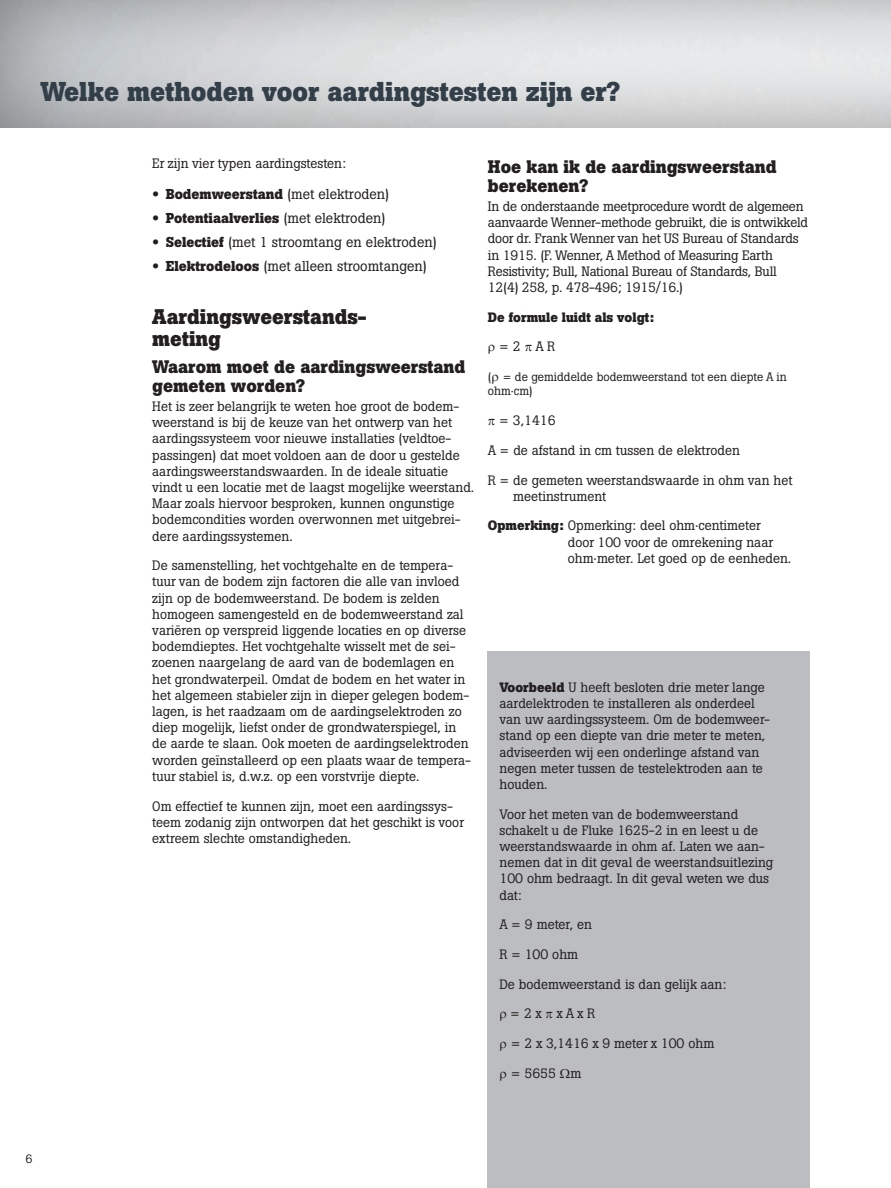
<style>
.page{position:relative;width:891px;height:1188px;background:#fff}
.page>*{position:absolute;margin:0;border:0;box-sizing:border-box;transform-origin:0 0}
.t1{font:700 27px "Boton Pro";color:#323e48}
.t2{font:700 21px/22.5px "Boton Pro";color:#231f20}
.t3{font:700 18px/19.5px "Boton Pro";color:#231f20}
.t4{font:14.25px "Boton Pro";color:#231f20}
.t5{font:700 14.25px "Boton Pro";color:#231f20}
.t6{font:13.5px/16.2px "Boton Pro";color:#231f20}
.t7{font:700 13.5px "Boton Pro";color:#231f20}
.t8{font:12px/14.4px "Boton Pro";color:#231f20}
.s1{font-family:"Helvetica Neue LT Std";font-weight:700;font-stretch:expanded}
.s2{font-weight:700}
.s3{font-family:"Helvetica Neue LT Std";font-stretch:expanded}
.s4{font-weight:400}
</style>
<div class="page">
<div style="left:0;top:0;width:891px;height:129px;background:#231f20;opacity:.5"></div>
<div style="left:488px;top:652px;width:322px;height:536px;background:#bcbdc0"></div>
<h1 class="t1" style="left:40px;top:74px;width:581px">Welke methoden voor aardingstesten zijn er?</h1>
<p class="t6" style="left:152px;top:155px;width:195px">Er zijn vier typen aardingstesten:</p>
<p class="t4" style="left:152px;top:184px;width:239px"><span class="s1">•</span> <span class="s2">Bodemweerstand</span> (met elektroden)</p>
<p class="t5" style="left:152px;top:208px;width:235px"><span class="s3">•</span> Potentiaalverlies <span class="s4">(met elektroden)</span></p>
<p class="t4" style="left:152px;top:232px;width:286px"><span class="s1">•</span> <span class="s2">Selectief</span> (met 1 stroomtang en elektroden)</p>
<p class="t4" style="left:152px;top:256px;width:276px"><span class="s1">•</span> <span class="s2">Elektrodeloos</span> (met alleen stroomtangen)</p>
<h2 class="t2" style="left:152px;top:305px;width:216px">Aardingsweerstands&shy;meting</h2>
<h3 class="t3" style="left:152px;top:357px;width:315px">Waarom moet de aardingsweerstand gemeten worden?</h3>
<p class="t6" style="left:152px;top:398px;width:324px">Het is zeer belangrijk te weten hoe groot de bodem&shy;weerstand is bij de keuze van het ontwerp van het aardingssysteem voor nieuwe installaties (veldtoe&shy;passingen) dat moet voldoen aan de door u gestelde aardingsweerstandswaarden. In de ideale situatie vindt u een locatie met de laagst mogelijke weerstand.<br>Maar zoals hiervoor besproken, kunnen ongunstige bodemcondities worden overwonnen met uitgebrei&shy;dere aardingssystemen.</p>
<p class="t6" style="left:152px;top:557px;width:320px">De samenstelling, het vochtgehalte en de tempera&shy;tuur van de bodem zijn factoren die alle van invloed zijn op de bodemweerstand. De bodem is zelden homogeen samengesteld en de bodemweerstand zal variëren op verspreid liggende locaties en op diverse bodemdieptes. Het vochtgehalte wisselt met de sei&shy;zoenen naargelang de aard van de bodemlagen en het grondwaterpeil. Omdat de bodem en het water in het algemeen stabieler zijn in dieper gelegen bodem&shy;lagen, is het raadzaam om de aardingselektroden zo diep mogelijk, liefst onder de grondwaterspiegel, in de aarde te slaan. Ook moeten de aardingselektroden worden geïnstalleerd op een plaats waar de tempera&shy;tuur stabiel is, d.w.z. op een vorstvrije diepte.</p>
<p class="t6" style="left:152px;top:798px;width:313px">Om effectief te kunnen zijn, moet een aardingssys&shy;teem zodanig zijn ontworpen dat het geschikt is voor extreem slechte omstandigheden.</p>
<h3 class="t3" style="left:488px;top:156px;width:290px">Hoe kan ik de aardingsweerstand berekenen?</h3>
<p class="t6" style="left:488px;top:198px;width:322px">In de onderstaande meetprocedure wordt de algemeen aanvaarde Wenner-methode gebruikt, die is ontwikkeld door dr. Frank Wenner van het US Bureau of Standards in 1915. (F. Wenner, A Method of Measuring Earth Resistivity; Bull, National Bureau of Standards, Bull 12(4) 258, p. 478-496; 1915/16.)</p>
<p class="t7" style="left:488px;top:308px;width:168px">De formule luidt als volgt:</p>
<p class="t6" style="left:499px;top:339px;width:58px">= 2 A R</p>
<p class="t8" style="left:488px;top:370px;width:300px">( = de gemiddelde bodemweerstand tot een diepte A in ohm·cm)</p>
<p class="t6" style="left:488px;top:406px;width:254px;line-height:29.7px;text-indent:11px">= 3,1416<br>A = de afstand in cm tussen de elektroden</p>
<p class="t6" style="left:513px;top:472px;width:281px;text-indent:-25px">R = de gemeten weerstandswaarde in ohm van het meetinstrument</p>
<p class="t6" style="left:568px;top:518px;width:225px;text-indent:-80px"><span class="s2">Opmerking:</span> Opmerking: deel ohm·centimeter<br>door 100 voor de omrekening naar ohm·meter. Let goed op de eenheden.</p>
<p class="t6" style="left:499px;top:679px;width:272px"><span class="s2">Voorbeeld</span> U heeft besloten drie meter lange aardelektroden te installeren als onderdeel van uw aardingssysteem. Om de bodemweer&shy;stand op een diepte van drie meter te meten, adviseerden wij een onderlinge afstand van negen meter tussen de testelektroden aan te houden.</p>
<p class="t6" style="left:499px;top:806px;width:275px">Voor het meten van de bodemweerstand schakelt u de Fluke 1625-2 in en leest u de weerstandswaarde in ohm af. Laten we aan&shy;nemen dat in dit geval de weerstandsuitlezing 100 ohm bedraagt. In dit geval weten we dus dat:</p>
<p class="t6" style="left:499px;top:917px;width:94px">A = 9 meter, en</p>
<p class="t6" style="left:499px;top:939px;width:228px;line-height:29.7px">R = 100 ohm<br>De bodemweerstand is dan gelijk aan:</p>
<p class="t6" style="left:510px;top:1006px;width:87px">= 2 x x A x R</p>
<p class="t6" style="left:511px;top:1029px;width:205px;line-height:29.7px">= 2 x 3,1416 x 9 meter x 100 ohm = 5655 m</p>
<p class="t8" style="left:26px;top:1151px;width:8px">6</p>
</div>
